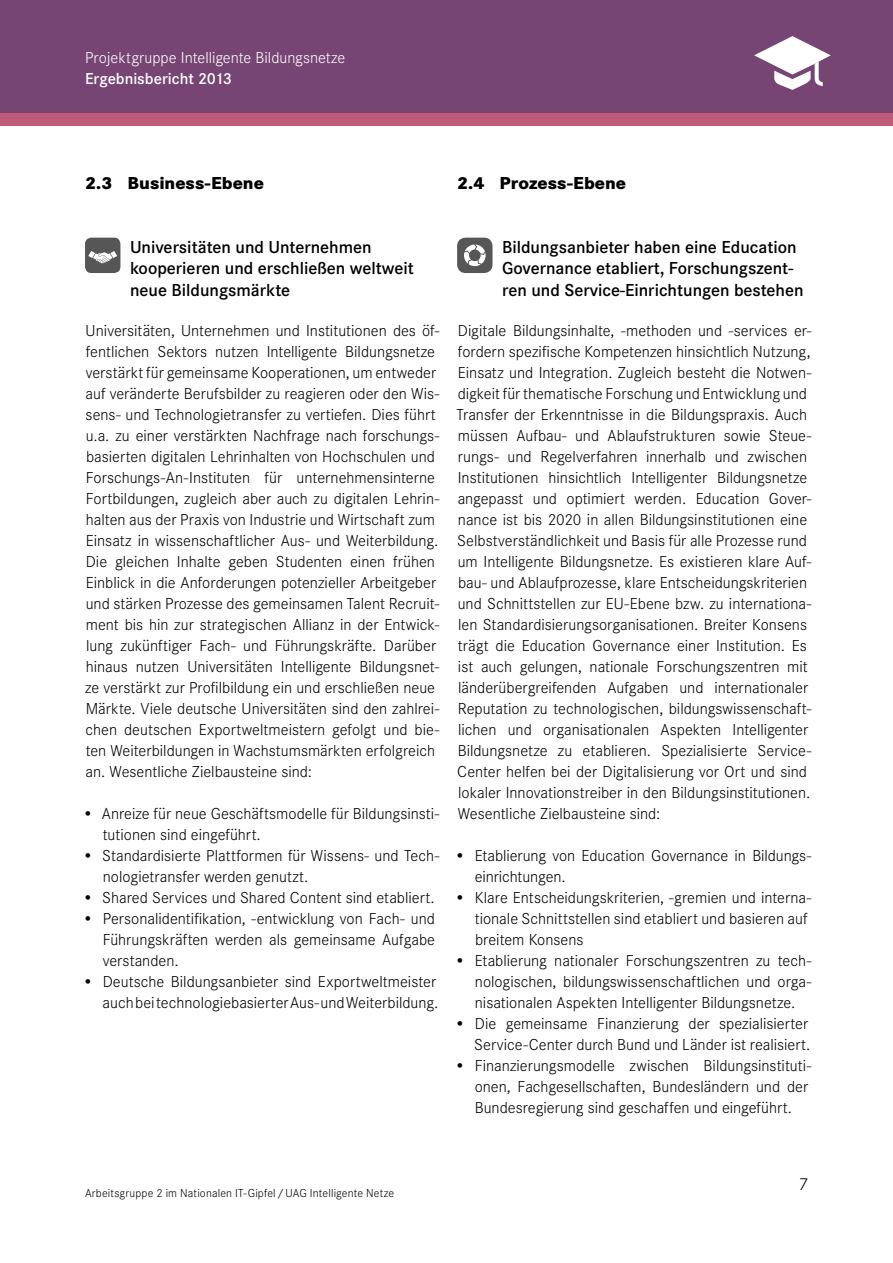
<style>
.page{position:relative;width:893px;height:1263px;background:#fff}
.page>*{position:absolute;margin:0;border:0;box-sizing:border-box;transform-origin:0 0}
.t1{font:600 18px/21.6px "Corporate S";color:#000}
.t2{font:800 18px "Corporate S";color:#000}
.t3{font:300 18px "Corporate S";color:#000}
.t4{font:300 16.5px/21px "Corporate S";color:#000}
.t5{font:300 16.5px "Corporate S";color:#fff}
.t6{font:600 16.5px "Corporate S";color:#fff}
.t7{font:300 12px "Corporate S";letter-spacing:.015em;color:#000}
</style>
<div class="page">
<div style="left:445px;top:0;width:448px;height:120px;background:#774574"></div>
<div style="left:0;top:0;width:445px;height:120px;background:#774574"></div>
<div style="left:0;top:113px;width:893px;height:13px;background:#c05a7b"></div>
<svg style="left:754px;top:36px;width:77px;height:54px"></svg>
<div style="left:85px;top:238px;width:35px;height:35px;background:#565656;border-radius:6px"></div>
<svg style="left:88px;top:251px;width:29px;height:12px"></svg>
<div style="left:457px;top:238px;width:35px;height:35px;background:#565656;border-radius:9px"></div>
<svg style="left:464px;top:244px;width:22px;height:22px"></svg>
<p class="t5" style="left:85px;top:49px;width:262px">Projektgruppe Intelligente Bildungsnetze</p>
<p class="t6" style="left:85px;top:69px;width:149px">Ergebnisbericht 2013</p>
<p class="t2" style="left:85px;top:172px;width:180px">2.3 Business-Ebene</p>
<p class="t2" style="left:457px;top:172px;width:170px">2.4 Prozess-Ebene</p>
<p class="t1" style="left:130px;top:236px;width:285px">Universitäten und Unternehmen kooperieren und erschließen weltweit neue Bildungsmärkte</p>
<p class="t4" style="left:85px;top:320px;width:355px">Universitäten, Unternehmen und Institutionen des öf&shy;fentlichen Sektors nutzen Intelligente Bildungsnetze verstärkt für gemeinsame Kooperationen, um entweder auf veränderte Berufsbilder zu reagieren oder den Wis&shy;sens- und Technologietransfer zu vertiefen. Dies führt u.a. zu einer verstärkten Nachfrage nach forschungs&shy;basierten digitalen Lehrinhalten von Hochschulen und Forschungs-An-Instituten für unternehmensinterne Fortbildungen, zugleich aber auch zu digitalen Lehrin&shy;halten aus der Praxis von Industrie und Wirtschaft zum Einsatz in wissenschaftlicher Aus- und Weiterbildung.<br>Die gleichen Inhalte geben Studenten einen frühen Einblick in die Anforderungen potenzieller Arbeitgeber und stärken Prozesse des gemeinsamen Talent Recruit&shy;ment bis hin zur strategischen Allianz in der Entwick&shy;lung zukünftiger Fach- und Führungskräfte. Darüber hinaus nutzen Universitäten Intelligente Bildungsnet&shy;ze verstärkt zur Profilbildung ein und erschließen neue Märkte. Viele deutsche Universitäten sind den zahlrei&shy;chen deutschen Exportweltmeistern gefolgt und bie&shy;ten Weiterbildungen in Wachstumsmärkten erfolgreich an. Wesentliche Zielbausteine sind:</p>
<p class="t4" style="left:103px;top:803px;width:338px;text-indent:-20px">• Anreize für neue Geschäftsmodelle für Bildungsinsti&shy;tutionen sind eingeführt.</p>
<p class="t4" style="left:103px;top:845px;width:338px;text-indent:-20px">• Standardisierte Plattformen für Wissens- und Tech&shy;nologietransfer werden genutzt.</p>
<p class="t4" style="left:82px;top:887px;width:354px">• Shared Services und Shared Content sind etabliert.</p>
<p class="t4" style="left:103px;top:908px;width:334px;text-align:justify;text-indent:-20px">• Personalidentifikation, -entwicklung von Fach- und Führungskräften werden als gemeinsame Aufgabe verstanden.</p>
<p class="t4" style="left:82px;top:971px;width:357px;text-align:right">• Deutsche Bildungsanbieter sind Exportweltmeister auch bei technologiebasierter Aus- und Weiterbildung.</p>
<p class="t1" style="left:502px;top:236px;width:303px">Bildungsanbieter haben eine Education<br>Governance etabliert, Forschungszent&shy;ren und Service-Einrichtungen bestehen</p>
<p class="t4" style="left:457px;top:320px;width:356px">Digitale Bildungsinhalte, -methoden und -services er&shy;fordern spezifische Kompetenzen hinsichtlich Nutzung, Einsatz und Integration. Zugleich besteht die Notwen&shy;digkeit für thematische Forschung und Entwicklung und Transfer der Erkenntnisse in die Bildungspraxis. Auch müssen Aufbau- und Ablaufstrukturen sowie Steue&shy;rungs- und Regelverfahren innerhalb und zwischen Institutionen hinsichtlich Intelligenter Bildungsnetze angepasst und optimiert werden. Education Gover&shy;nance ist bis 2020 in allen Bildungsinstitutionen eine Selbstverständlichkeit und Basis für alle Prozesse rund um Intelligente Bildungsnetze. Es existieren klare Auf&shy;bau- und Ablaufprozesse, klare Entscheidungskriterien und Schnittstellen zur EU-Ebene bzw. zu internationa&shy;len Standardisierungsorganisationen. Breiter Konsens trägt die Education Governance einer Institution. Es ist auch gelungen, nationale Forschungszentren mit länderübergreifenden Aufgaben und internationaler Reputation zu technologischen, bildungswissenschaft&shy;lichen und organisationalen Aspekten Intelligenter Bildungsnetze zu etablieren. Spezialisierte Service-Center helfen bei der Digitalisierung vor Ort und sind lokaler Innovationstreiber in den Bildungsinstitutionen.<br>Wesentliche Zielbausteine sind:</p>
<p class="t4" style="left:475px;top:845px;width:338px;text-indent:-20px">• Etablierung von Education Governance in Bildungs&shy;einrichtungen.</p>
<p class="t4" style="left:475px;top:887px;width:338px;text-indent:-20px">• Klare Entscheidungskriterien, -gremien und interna&shy;tionale Schnittstellen sind etabliert und basieren auf breitem Konsens</p>
<p class="t4" style="left:475px;top:950px;width:338px;text-align:justify;text-indent:-20px">• Etablierung nationaler Forschungszentren zu tech&shy;nologischen, bildungswissenschaftlichen und orga&shy;nisationalen Aspekten Intelligenter Bildungsnetze.</p>
<p class="t4" style="left:454px;top:1013px;width:357px;text-align:right">• Die gemeinsame Finanzierung der spezialisierter<br>Service-Center durch Bund und Länder ist realisiert.</p>
<p class="t4" style="left:475px;top:1055px;width:338px;text-indent:-20px">• Finanzierungsmodelle zwischen Bildungsinstituti&shy;onen, Fachgesellschaften, Bundesländern und der<br>Bundesregierung sind geschaffen und eingeführt.</p>
<p class="t7" style="left:85px;top:1186px;width:311px">Arbeitsgruppe 2 im Nationalen IT-Gipfel/UAG Intelligente Netze</p>
<p class="t3" style="left:799px;top:1174px;width:11px">7</p>
</div>
